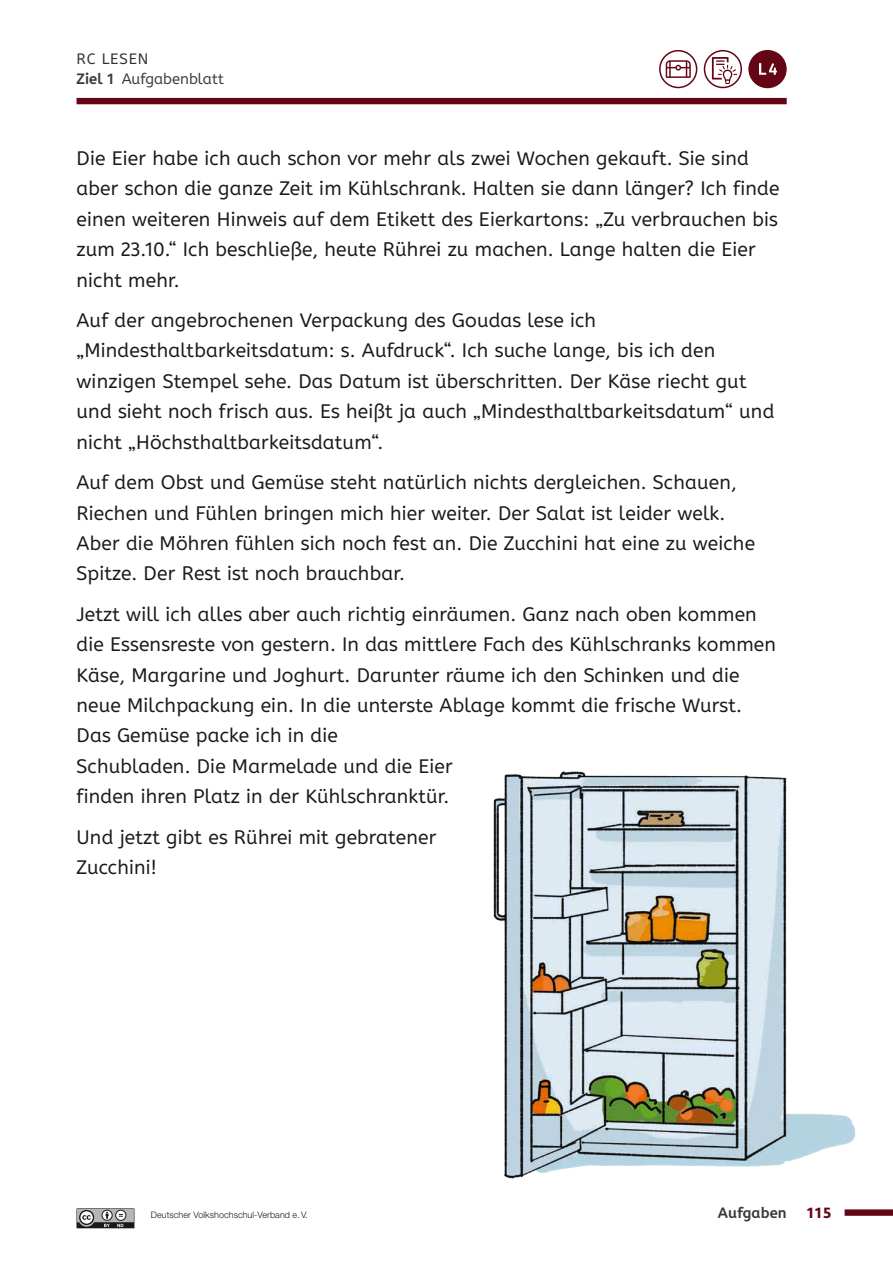
<style>
.page{position:relative;width:893px;height:1263px;background:#fff}
.page>*{position:absolute;margin:0;border:0;box-sizing:border-box;transform-origin:0 0}
.t1{font:19.5px/30.5px "A Be Zeh EDU";letter-spacing:.01em;color:#1b1917}
.t2{font:15px/20.2px "A Be Zeh EDU";color:#3d3b38}
.t3{font:700 15px "A Be Zeh EDU";letter-spacing:.01em;color:#3d3b38}
.t4{font:800 15px "A Be Zeh EDU";color:#630514}
.t5{font:300 9px "Helvetica Neue LT Pro";letter-spacing:.005em;color:#1b1917}
.s1{color:#33302e}
.s2{font-weight:700}
</style>
<div class="page">
<div style="left:845px;top:1209px;width:48px;height:7px;background:#630514"></div>
<div style="left:77px;top:98px;width:710px;height:6px;background:#630514"></div>
<svg style="left:77px;top:1208px;width:57px;height:20px"></svg>
<img style="left:493px;top:771px;width:363px;height:408px">
<div style="left:659px;top:50px;width:38px;height:38px;border:2px solid #630514;border-radius:50%"></div>
<svg style="left:666px;top:60px;width:25px;height:18px"></svg>
<div style="left:704px;top:50px;width:38px;height:38px;border:2px solid #630514;border-radius:50%"></div>
<svg style="left:712px;top:57px;width:25px;height:27px"></svg>
<div style="left:749px;top:51px;width:37px;height:36px;background:#630514;border-radius:50%"></div>
<div style="left:748px;top:50px;width:39px;height:38px;border:2px solid #630514;border-radius:50%"></div>
<svg style="left:759px;top:63px;width:18px;height:12px"></svg>
<p class="t2" style="left:77px;top:49px;width:149px"><span class="s1">RC LESEN<br></span><span class="s2">Ziel 1</span> Aufgabenblatt</p>
<p class="t1" style="left:77px;top:143px;width:704px">Die Eier habe ich auch schon vor mehr als zwei Wochen gekauft. Sie sind aber schon die ganze Zeit im Kühlschrank. Halten sie dann länger? Ich finde einen weiteren Hinweis auf dem Etikett des Eierkartons: „Zu verbrauchen bis zum 23.10.“ Ich beschließe, heute Rührei zu machen. Lange halten die Eier nicht mehr.</p>
<p class="t1" style="left:77px;top:305px;width:699px">Auf der angebrochenen Verpackung des Goudas lese ich „Mindesthaltbarkeitsdatum: s. Aufdruck“. Ich suche lange, bis ich den winzigen Stempel sehe. Das Datum ist überschritten. Der Käse riecht gut und sieht noch frisch aus. Es heißt ja auch „Mindesthaltbarkeitsdatum“ und nicht „Höchsthaltbarkeitsdatum“.</p>
<p class="t1" style="left:77px;top:467px;width:680px">Auf dem Obst und Gemüse steht natürlich nichts dergleichen. Schauen, Riechen und Fühlen bringen mich hier weiter. Der Salat ist leider welk.<br>Aber die Möhren fühlen sich noch fest an. Die Zucchini hat eine zu weiche Spitze. Der Rest ist noch brauchbar.</p>
<p class="t1" style="left:77px;top:599px;width:701px">Jetzt will ich alles aber auch richtig einräumen. Ganz nach oben kommen die Essensreste von gestern. In das mittlere Fach des Kühlschranks kommen Käse, Margarine und Joghurt. Darunter räume ich den Schinken und die neue Milchpackung ein. In die unterste Ablage kommt die frische Wurst.<br>Das Gemüse packe ich in die<br>Schubladen. Die Marmelade und die Eier<br>finden ihren Platz in der Kühlschranktür.</p>
<p class="t1" style="left:77px;top:822px;width:362px">Und jetzt gibt es Rührei mit gebratener<br>Zucchini!</p>
<p class="t5" style="left:151px;top:1209px;width:158px">Deutscher Volkshochschul-Verband e.V.</p>
<p class="t3" style="left:718px;top:1203px;width:70px">Aufgaben</p>
<p class="t4" style="left:807px;top:1203px;width:26px">115</p>
</div>
